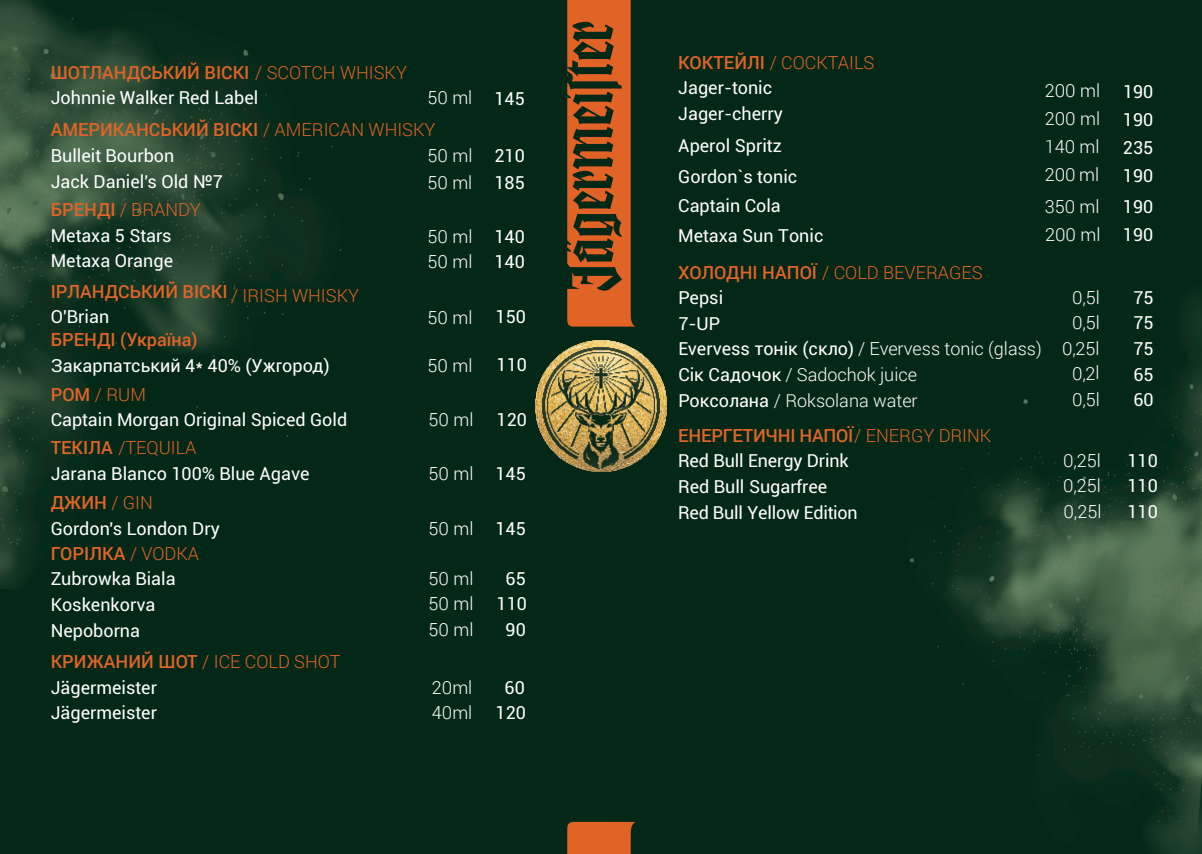
<style>
.page{position:relative;width:1202px;height:854px;background:#fff}
.page>*{position:absolute;margin:0;border:0;box-sizing:border-box;transform-origin:0 0}
.t1{font:18px/25.6px "Roboto";color:#fff}
.t2{font:300 18px/25.6px "Roboto";color:#fff}
.t3{font:500 18px/25.6px "Roboto";color:#e36427}
.t4{font:300 18px "Roboto";color:#e36427}
.s1{font-weight:500;color:#e36427}
.s2{font-weight:300;color:#e36427}
.s3{font-weight:300}
.s4{font-weight:400;color:#fff}
.s5{font-weight:400}
.s6{color:#e36427}
</style>
<div class="page">
<img style="left:0;top:0;width:1202px;height:853px">
<svg style="left:567px;top:0;width:68px;height:326px;background:#954e21"></svg>
<svg style="left:567px;top:821px;width:68px;height:32px;background:#cd5d24"></svg>
<img style="left:531px;top:333px;width:140px;height:145px">
<p class="t1" style="left:51px;top:59px;width:358px"><span class="s1">ШОТЛАНДСЬКИЙ ВІСКІ</span> <span class="s2">/ SCOTCH WHISKY<br></span>Johnnie Walker Red Label</p>
<p class="t3" style="left:51px;top:116px;width:386px">АМЕРИКАНСЬКИЙ ВІСКІ <span class="s3">/ AMERICAN WHISKY<br></span><span class="s4">Bulleit Bourbon</span></p>
<p class="t2" style="left:427px;top:85px;width:46px">50 ml</p>
<p class="t2" style="left:428px;top:142px;width:46px">50 ml</p>
<p class="t1" style="left:494px;top:85px;width:32px">145</p>
<p class="t1" style="left:494px;top:142px;width:32px">210</p>
<p class="t1" style="left:51px;top:168px;width:174px">Jack Daniel's Old №7</p>
<p class="t2" style="left:427px;top:169px;width:99px">50 ml <span class="s5">185</span></p>
<p class="t1" style="left:51px;top:196px;width:151px"><span class="s1">БРЕНДІ</span> <span class="s2">/ BRANDY<br></span>Metaxa 5 Stars<br>Metaxa Orange</p>
<p class="t2" style="left:428px;top:223px;width:46px">50 ml<br>50 ml</p>
<p class="t1" style="left:494px;top:223px;width:32px">140<br>140</p>
<p class="t3" style="left:51px;top:277px;width:178px">ІРЛАНДСЬКИЙ ВІСКІ</p>
<p class="t1" style="left:51px;top:303px;width:60px">O'Brian</p>
<p class="t2" style="left:428px;top:304px;width:46px">50 ml</p>
<p class="t1" style="left:496px;top:303px;width:32px">150</p>
<p class="t4" style="left:231px;top:282px;width:130px">/ IRISH WHISKY</p>
<p class="t3" style="left:51px;top:326px;width:148px">БРЕНДІ (Україна)</p>
<p class="t1" style="left:51px;top:350px;width:280px;line-height:28.7px">Закарпатський 4* 40% (Ужгород)<br><span class="s1">РОМ</span> <span class="s2">/ RUM</span></p>
<p class="t1" style="left:51px;top:406px;width:298px">Captain Morgan Original Spiced Gold</p>
<p class="t1" style="left:51px;top:434px;width:260px"><span class="s1">ТЕКІЛА</span> <span class="s2">/TEQUILA<br></span>Jarana Blanco 100% Blue Agave</p>
<p class="t1" style="left:51px;top:489px;width:171px"><span class="s1">ДЖИН</span> <span class="s2">/ GIN<br></span>Gordon’s London Dry<br><span class="s1">ГОРІЛКА</span> <span class="s2">/ VODKA<br></span>Zubrowka Biala<br>Koskenkorva<br>Nepoborna</p>
<p class="t1" style="left:51px;top:648px;width:291px"><span class="s1">КРИЖАНИЙ ШОТ</span> <span class="s2">/ ICE COLD SHOT<br></span>Jägermeister<br>Jägermeister</p>
<p class="t2" style="left:428px;top:352px;width:46px">50 ml</p>
<p class="t2" style="left:429px;top:406px;width:46px">50 ml</p>
<p class="t1" style="left:497px;top:351px;width:32px">110</p>
<p class="t1" style="left:497px;top:406px;width:32px">120</p>
<p class="t2" style="left:429px;top:460px;width:99px">50 ml <span class="s5">145</span></p>
<p class="t2" style="left:429px;top:515px;width:46px">50 ml</p>
<p class="t2" style="left:429px;top:564px;width:46px;text-align:justify">50 ml 50 ml 50 ml</p>
<p class="t2" style="left:432px;top:673px;width:42px">20ml<br>40ml</p>
<p class="t1" style="left:495px;top:515px;width:32px">145</p>
<p class="t1" style="left:497px;top:564px;width:32px;text-align:center">65<br>110<br>90</p>
<p class="t1" style="left:496px;top:673px;width:32px;text-align:center">60<br>120</p>
<p class="t1" style="left:678px;top:49px;width:198px"><span class="s1">КОКТЕЙЛІ</span> <span class="s2">/ COCKTAILS<br></span>Jager-tonic<br>Jager-cherry</p>
<p class="t1" style="left:678px;top:129px;width:121px;line-height:31.6px">Aperol Spritz<br>Gordon`s tonic</p>
<p class="t2" style="left:1045px;top:76px;width:57px;line-height:28px;text-align:justify">200 ml 200 ml 140 ml 200 ml</p>
<p class="t1" style="left:1123px;top:76px;width:32px;line-height:28px;text-align:justify">190<br>190<br>235<br>190</p>
<p class="t1" style="left:678px;top:189px;width:147px;line-height:30.6px">Captain Cola<br>Metaxa Sun Tonic</p>
<p class="t1" style="left:1123px;top:191px;width:32px;line-height:28px">190<br>190</p>
<p class="t2" style="left:1045px;top:191px;width:57px;line-height:28px">350 ml<br>200 ml</p>
<p class="t2" style="left:678px;top:259px;width:365px"><span class="s1">ХОЛОДНІ НАПОЇ</span> <span class="s6">/ COLD BEVERAGES<br></span><span class="s5">Pepsi<br>7-UP<br>Evervess тонік (скло)</span> / Evervess tonic (glass)<br><span class="s5">Сік Садочок</span> / Sadochok juice<br><span class="s5">Роксолана</span> / Roksolana water</p>
<p class="t1" style="left:678px;top:421px;width:315px"><span class="s1">ЕНЕРГЕТИЧНІ НАПОЇ</span><span class="s2">/ ENERGY DRINK<br></span>Red Bull Energy Drink<br>Red Bull Sugarfree<br>Red Bull Yellow Edition</p>
<p class="t2" style="left:1062px;top:284px;width:39px;text-align:center">0,5l<br>0,5l<br>0,25l<br>0,2l<br>0,5l</p>
<p class="t2" style="left:1063px;top:447px;width:40px;text-align:justify">0,25l 0,25l 0,25l</p>
<p class="t1" style="left:1133px;top:284px;width:22px;text-align:justify">75<br>75<br>75<br>65<br>60</p>
<p class="t1" style="left:1127px;top:447px;width:32px;text-align:justify">110<br>110<br>110</p>
</div>
